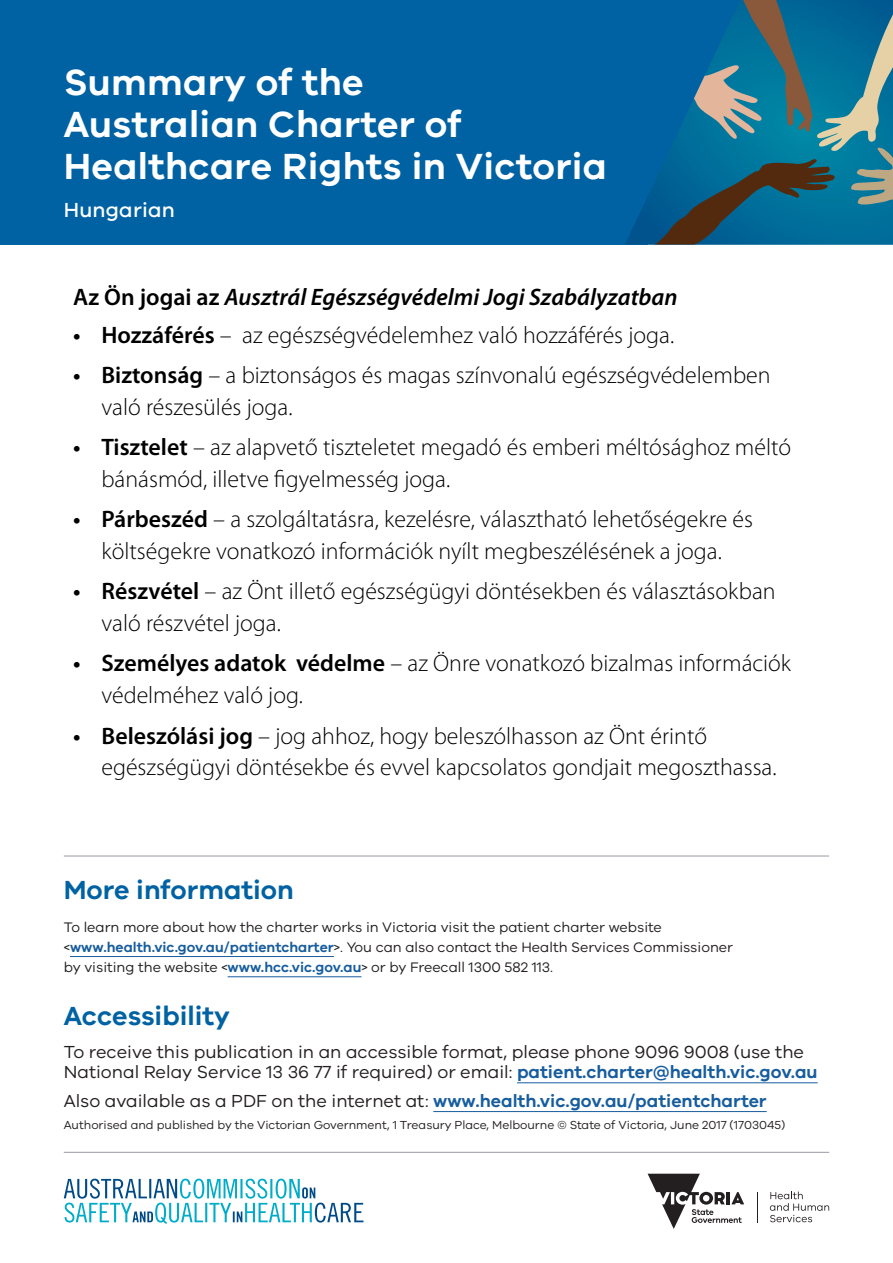
<style>
.page{position:relative;width:893px;height:1263px;background:#fff}
.page>*{position:absolute;margin:0;border:0;box-sizing:border-box;transform-origin:0 0}
.Heading_1_Masthead{font:600 37.5px/42px "VIC";letter-spacing:.01em;color:#fff}
.Heading_1_Text_Optio{font:600 27px "VIC";color:#0062a3}
.t1{font:300 23.85px/31.8px "Myriad Pro";color:#000}
.t2{font:italic 600 23.85px "Myriad Pro";color:#000}
.Subheading_1_Masthea{font:500 21px "VIC";letter-spacing:.01em;color:#fff}
.Body_Copy{font:18px/20.2px "VIC";color:#231f20}
.Body_Copy-2{font:600 18px "VIC";color:#175d9e}
.Body_Copy-3{font:14.25px/20.2px "VIC";color:#231f20}
.t3{font:12px "VIC";color:#231f20}
.s1{font-style:normal}
.s2{font-weight:600}
.s3{font-weight:600;color:#175d9e}
.s4{font-weight:400;color:#231f20}
</style>
<div class="page">
<svg style="left:648px;top:1174px;width:96px;height:55px"></svg>
<hr style="left:757px;top:1192px;width:1px;height:31px;background:#231f20">
<svg style="left:770px;top:1191px;width:59px;height:31px"></svg>
<div style="left:0;top:0;width:893px;height:244px;background:#0062a3"></div>
<svg style="left:625px;top:0;width:268px;height:244px"></svg>
<svg style="left:64px;top:1179px;width:299px;height:45px"></svg>
<hr style="left:70px;top:956px;width:264px;height:1px;background:#175d9e">
<hr style="left:228px;top:976px;width:133px;height:1px;background:#175d9e">
<hr style="left:517px;top:1082px;width:301px;height:1px;background:#175d9e">
<hr style="left:433px;top:1111px;width:334px;height:1px;background:#175d9e">
<hr style="left:64px;top:856px;width:765px;height:1px;background:#989ba3">
<hr style="left:64px;top:1152px;width:765px;height:1px;background:#989ba3">
<h1 class="Heading_1_Masthead" style="left:64px;top:60px;width:545px">Summary of the<br>Australian Charter of<br>Healthcare Rights in Victoria</h1>
<h1 class="Subheading_1_Masthea" style="left:64px;top:197px;width:113px">Hungarian</h1>
<p class="t2" style="left:73px;top:282px;width:606px"><span class="s1">Az Ön jogai az</span> Ausztrál Egészségvédelmi Jogi Szabályzatban</p>
<p class="t1" style="left:73px;top:318px;width:602px"><span class="s2">• Hozzáférés</span> – az egészségvédelemhez való hozzáférés joga.</p>
<p class="t1" style="left:101px;top:359px;width:671px;text-indent:-28px"><span class="s2">• Biztonság</span> – a biztonságos és magas színvonalú egészségvédelemben való részesülés joga.</p>
<p class="t1" style="left:101px;top:431px;width:691px;text-indent:-28px"><span class="s2">• Tisztelet</span> – az alapvető tiszteletet megadó és emberi méltósághoz méltó bánásmód, illetve figyelmesség joga.</p>
<p class="t1" style="left:73px;top:503px;width:681px;text-align:center"><span class="s2">• Párbeszéd</span> – a szolgáltatásra, kezelésre, választható lehetőségekre és költségekre vonatkozó információk nyílt megbeszélésének a joga.</p>
<p class="t1" style="left:101px;top:575px;width:676px;text-indent:-28px"><span class="s2">• Részvétel</span> – az Önt illető egészségügyi döntésekben és választásokban való részvétel joga.</p>
<p class="t1" style="left:101px;top:647px;width:691px;text-indent:-28px"><span class="s2">• Személyes adatok védelme</span> – az Önre vonatkozó bizalmas információk védelméhez való jog.</p>
<p class="t1" style="left:101px;top:719px;width:677px;text-indent:-28px"><span class="s2">• Beleszólási jog</span> – jog ahhoz, hogy beleszólhasson az Önt érintő egészségügyi döntésekbe és evvel kapcsolatos gondjait megoszthassa.</p>
<h1 class="Heading_1_Text_Optio" style="left:64px;top:873px;width:231px">More information</h1>
<p class="Body_Copy-3" style="left:64px;top:916px;width:671px">To learn more about how the charter works in Victoria visit the patient charter website &lt;<span class="s3">www.health.vic.gov.au/patientcharter</span>&gt;. You can also contact the Health Services Commissioner by visiting the website &lt;<span class="s3">www.hcc.vic.gov.au</span>&gt; or by Freecall 1300 582 113.</p>
<h1 class="Heading_1_Text_Optio" style="left:64px;top:999px;width:168px">Accessibility</h1>
<p class="Body_Copy" style="left:64px;top:1041px;width:755px">To receive this publication in an accessible format, please phone 9096 9008 (use the<br>National Relay Service 13 36 77 if required) or email: <span class="s3">patient.charter@health.vic.gov.au</span></p>
<p class="Body_Copy-2" style="left:64px;top:1090px;width:704px"><span class="s4">Also available as a PDF on the internet at:</span> www.health.vic.gov.au/patientcharter</p>
<p class="t3" style="left:64px;top:1117px;width:723px">Authorised and published by the Victorian Government, 1 Treasury Place, Melbourne © State of Victoria, June 2017 (1703045)</p>
</div>
